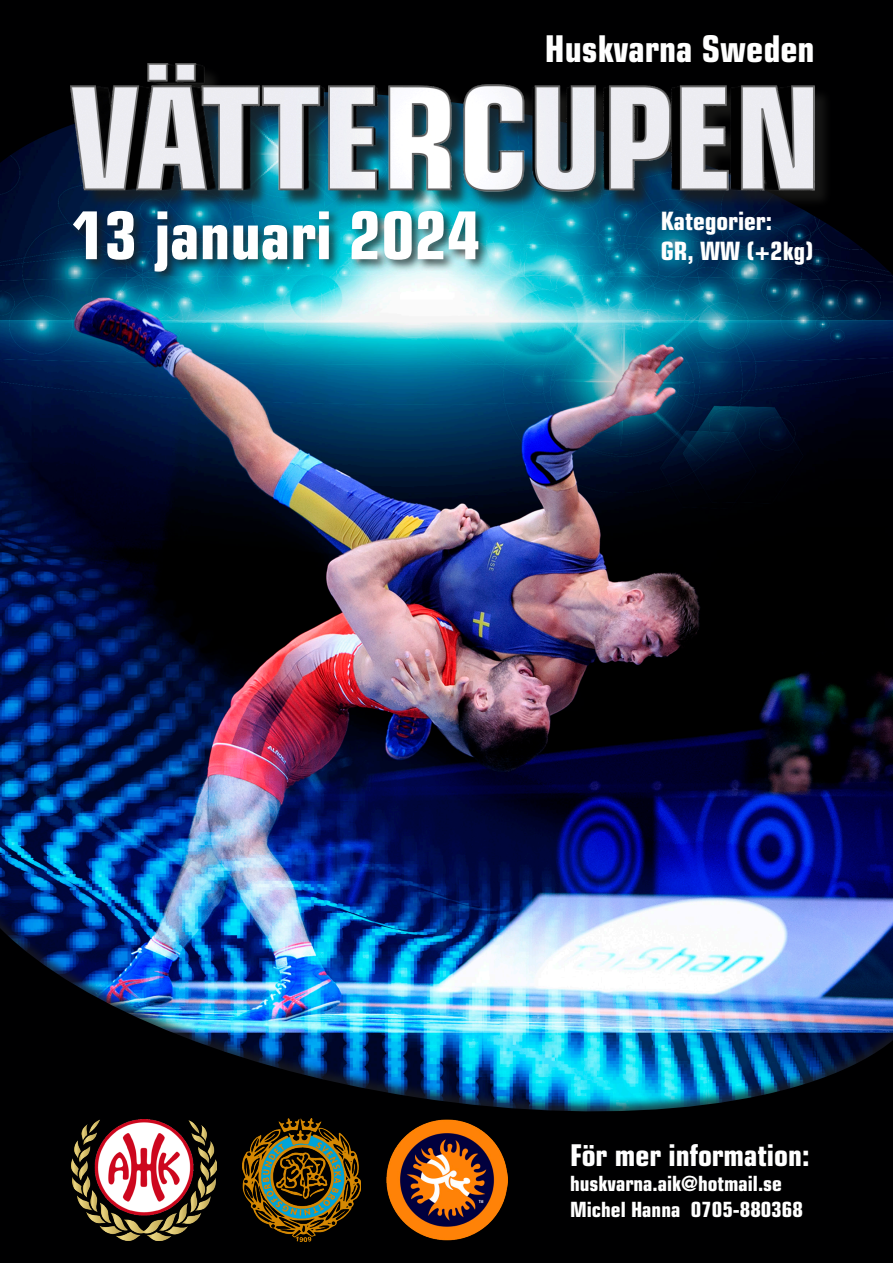
<style>
.page{position:relative;width:893px;height:1263px;background:#fff}
.page>*{position:absolute;margin:0;border:0;box-sizing:border-box;transform-origin:0 0}
.t1{font:700 condensed 66px "Eurostile LT Std";color:#fff}
.t2{font:700 condensed 36.9px "Eurostile LT Std";color:#fff}
.t3{font:700 condensed 30px "Eurostile LT Std";color:#fff}
.t4{font:700 condensed 25.35px "Eurostile LT Std";color:#fff}
.t5{font:700 condensed 21px/25.2px "Eurostile LT Std";color:#fff}
</style>
<div class="page">
<img style="left:0;top:289px;width:892px;height:613px">
<div style="left:0;top:902px;width:893px;height:361px;background:#1d1d1b;opacity:.75"></div>
<img style="left:0;top:915px;width:893px;height:348px">
<svg style="left:0;top:0;width:893px;height:288px;background:#04202d"></svg>
<img style="left:72px;top:1119px;width:145px;height:122px">
<img style="left:243px;top:1118px;width:118px;height:124px">
<img style="left:387px;top:1119px;width:121px;height:121px">
<div style="left:73px;top:65px;width:760px;height:145px;background:#1d1d1b;opacity:.75"></div>
<img style="left:0;top:63px;width:892px;height:136px">
<div style="left:70px;top:207px;width:421px;height:77px;background:#1d1d1b;opacity:.75"></div>
<h1 class="t1" style="left:72px;top:196px;width:410px">13 januari 2024</h1>
<h2 class="t2" style="left:545px;top:27px;width:271px">Huskvarna Sweden</h2>
<p class="t4" style="left:661px;top:205px;width:113px">Kategorier:</p>
<p class="t4" style="left:661px;top:236px;width:154px">GR, WW (+2kg)</p>
<h3 class="t3" style="left:570px;top:1137px;width:241px">För mer information:</h3>
<p class="t5" style="left:570px;top:1171px;width:234px">huskvarna.aik@hotmail.se<br>Michel Hanna 0705-880368</p>
</div>
